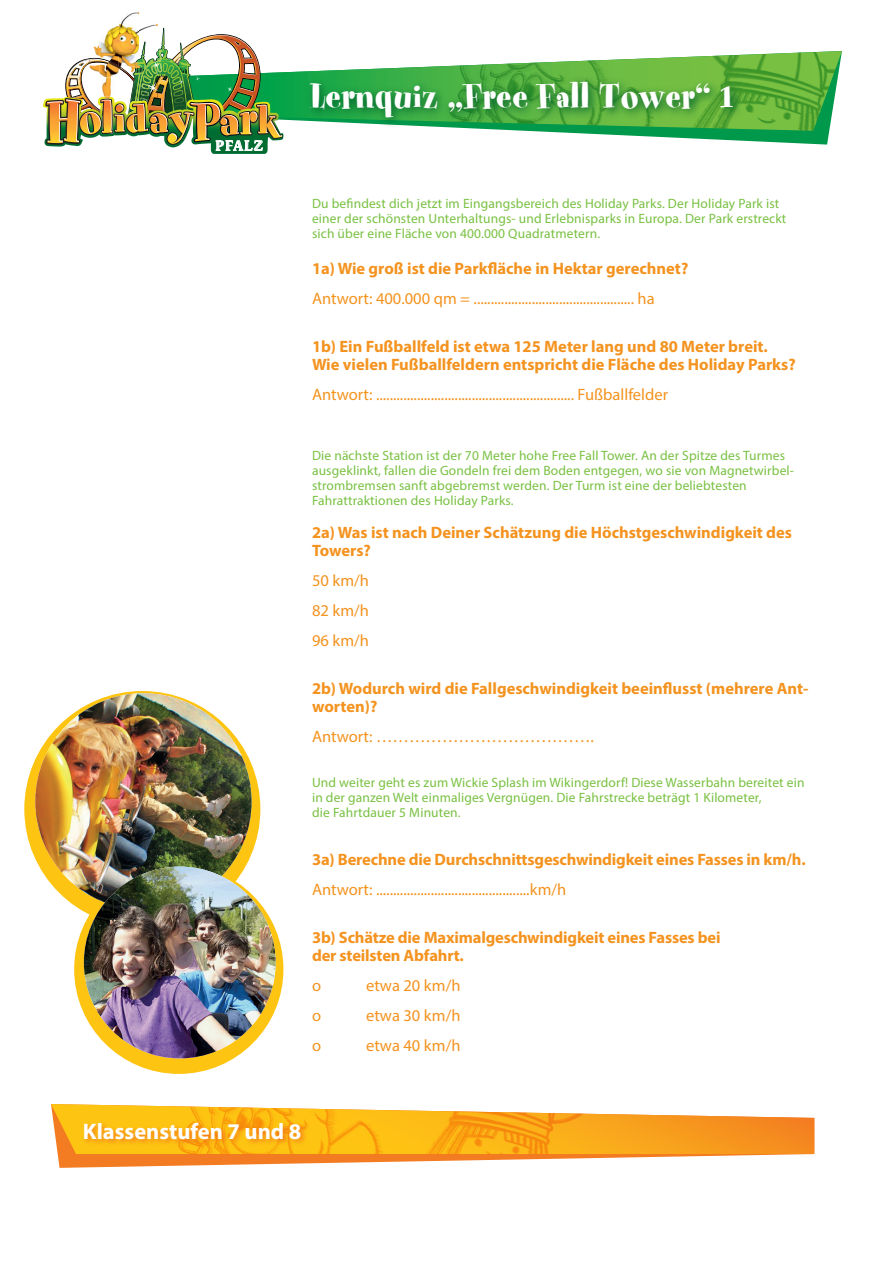
<style>
.page{position:relative;width:893px;height:1263px;background:#fff}
.page>*{position:absolute;margin:0;border:0;box-sizing:border-box;transform-origin:0 0}
.t1{font:39px "Spumoni";letter-spacing:.02em;color:#fff}
.t2{font:700 22.5px "Myriad Pro";color:#fff}
.t3{font:700 16.5px/18px "Myriad Pro";color:#f4931f}
.t4{font:16.5px/30px "Myriad Pro";color:#f4931f;text-align:justify}
.t5{font:700 15.6px "Nueva Std";letter-spacing:.08em;color:#fff}
.t6{font:13.5px/15px "Myriad Pro";letter-spacing:.01em;color:#79c142}
</style>
<div class="page">
<svg style="left:57px;top:1154px;width:757px;height:14px"></svg>
<svg style="left:51px;top:1104px;width:763px;height:50px"></svg>
<img style="left:93px;top:1104px;width:666px;height:50px">
<svg style="left:283px;top:131px;width:547px;height:14px"></svg>
<svg style="left:283px;top:69px;width:82px;height:52px;background:#25ad59"></svg>
<img style="left:365px;top:51px;width:477px;height:80px">
<div style="left:82px;top:1121px;width:226px;height:25px;background:#f16121;opacity:.61"></div>
<svg style="left:305px;top:75px;width:439px;height:54px;background:#43a544"></svg>
<div style="left:24px;top:691px;width:236px;height:236px;background:#fec412;border-radius:50%"></div>
<div style="left:74px;top:865px;width:209px;height:209px;background:#fec412;border-radius:50%"></div>
<img style="left:35px;top:693px;width:217px;height:217px;border-radius:108px">
<img style="left:84px;top:866px;width:192px;height:192px;border-radius:96px">
<img style="left:113px;top:12px;width:44px;height:16px">
<img style="left:43px;top:28px;width:240px;height:126px">
<p class="t5" style="left:215px;top:138px;width:49px">PFALZ</p>
<h1 class="t1" style="left:310px;top:76px;width:423px">Lernquiz „Free Fall Tower“ 1</h1>
<p class="t6" style="left:312px;top:196px;width:476px">Du befindest dich jetzt im Eingangsbereich des Holiday Parks. Der Holiday Park ist einer der schönsten Unterhaltungs- und Erlebnisparks in Europa. Der Park erstreckt sich über eine Fläche von 400.000 Quadratmetern.</p>
<p class="t3" style="left:312px;top:259px;width:378px">1a) Wie groß ist die Parkfläche in Hektar gerechnet?</p>
<p class="t4" style="left:312px;top:283px;width:344px">Antwort: 400.000 qm = ............................................... ha</p>
<p class="t3" style="left:312px;top:337px;width:485px">1b) Ein Fußballfeld ist etwa 125 Meter lang und 80 Meter breit.<br>Wie vielen Fußballfeldern entspricht die Fläche des Holiday Parks?</p>
<p class="t4" style="left:312px;top:379px;width:357px">Antwort: .......................................................... Fußballfelder</p>
<p class="t6" style="left:312px;top:448px;width:483px">Die nächste Station ist der 70 Meter hohe Free Fall Tower. An der Spitze des Turmes ausgeklinkt, fallen die Gondeln frei dem Boden entgegen, wo sie von Magnetwirbel&shy;strombremsen sanft abgebremst werden. Der Turm ist eine der beliebtesten Fahrattraktionen des Holiday Parks.</p>
<p class="t3" style="left:312px;top:523px;width:481px">2a) Was ist nach Deiner Schätzung die Höchstgeschwindigkeit des<br>Towers?</p>
<p class="t4" style="left:312px;top:565px;width:59px">50 km/h 82 km/h 96 km/h</p>
<p class="t3" style="left:312px;top:679px;width:498px">2b) Wodurch wird die Fallgeschwindigkeit beeinflusst (mehrere Ant&shy;worten)?</p>
<p class="t4" style="left:312px;top:721px;width:283px">Antwort: ………………………………….</p>
<p class="t6" style="left:312px;top:775px;width:494px">Und weiter geht es zum Wickie Splash im Wikingerdorf! Diese Wasserbahn bereitet ein in der ganzen Welt einmaliges Vergnügen. Die Fahrstrecke beträgt 1 Kilometer,<br>die Fahrtdauer 5 Minuten.</p>
<p class="t3" style="left:312px;top:850px;width:495px">3a) Berechne die Durchschnittsgeschwindigkeit eines Fasses in km/h.</p>
<p class="t4" style="left:312px;top:874px;width:256px">Antwort: .............................................km/h</p>
<p class="t3" style="left:312px;top:928px;width:410px">3b) Schätze die Maximalgeschwindigkeit eines Fasses bei der steilsten Abfahrt.</p>
<p class="t4" style="left:312px;top:970px;width:11px">o</p>
<p class="t4" style="left:366px;top:970px;width:96px">etwa 20 km/h</p>
<p class="t4" style="left:312px;top:1000px;width:11px">o</p>
<p class="t4" style="left:366px;top:1000px;width:96px">etwa 30 km/h</p>
<p class="t4" style="left:312px;top:1030px;width:11px">o</p>
<p class="t4" style="left:366px;top:1030px;width:96px">etwa 40 km/h</p>
<h2 class="t2" style="left:83px;top:1117px;width:220px">Klassenstufen 7 und 8</h2>
</div>
